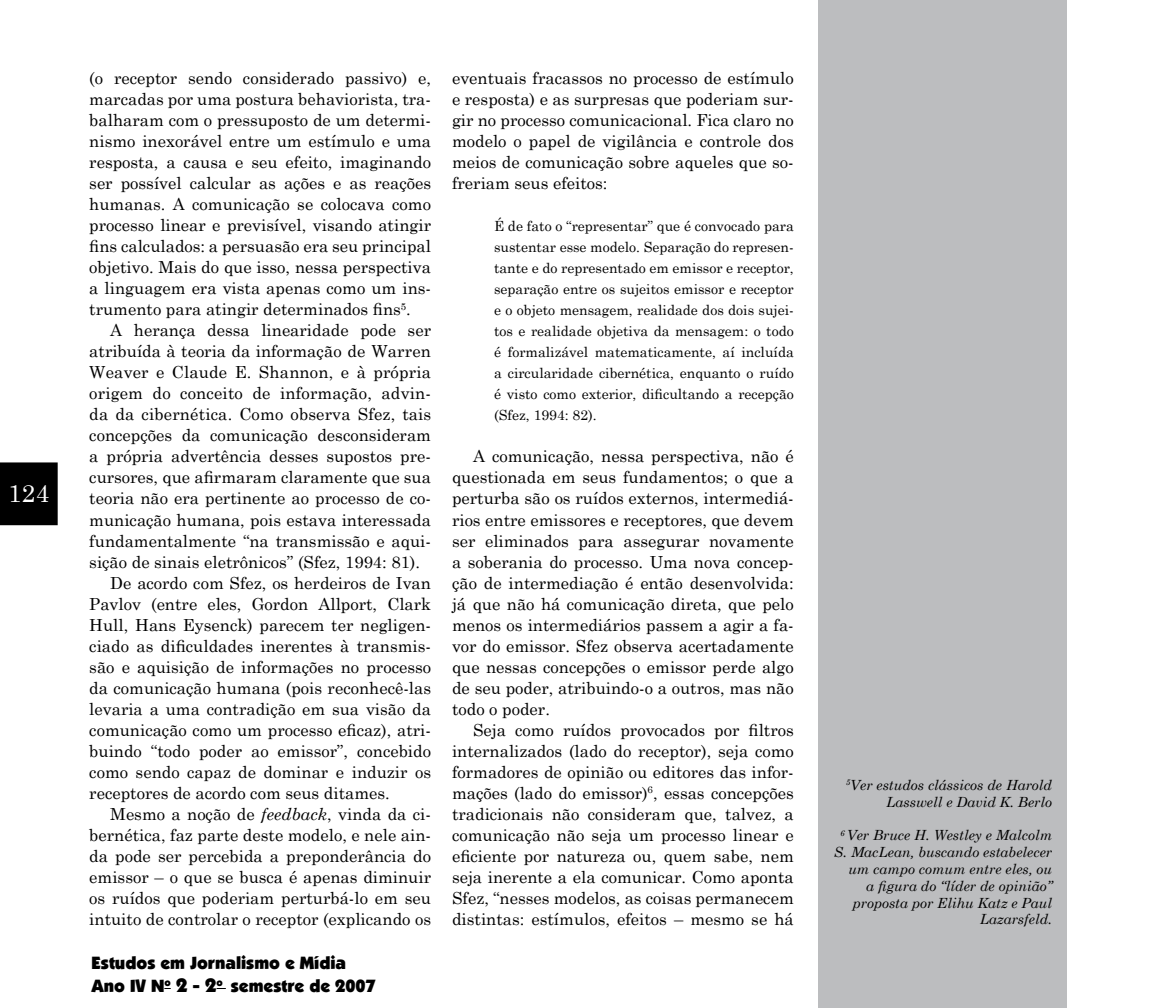
<style>
.page{position:relative;width:1156px;height:1008px;background:#fff}
.page>*{position:absolute;margin:0;border:0;box-sizing:border-box;transform-origin:0 0}
.t1{font:24.5px "Century Schoolbook";color:#fff}
.t2{font:17.5px/23.1px "Boulder";color:#000}
.t3{font:16.62px/21px "Century Schoolbook";color:#000;text-align:justify}
.t4{font:14px/21px "Century Schoolbook";color:#000;text-align:justify}
.t5{font:italic 14px/16.8px "Century Schoolbook";color:#000;text-align:right}
.s1{font-style:italic}
.s2{font-size:19.25px}
</style>
<div class="page">
<div style="left:0;top:462px;width:58px;height:63px;background:#000"></div>
<div style="left:819px;top:0;width:248px;height:1007px;background:#bcbdbf"></div>
<h1 class="t1" style="left:8px;top:472px;width:43px">124</h1>
<p class="t3" style="left:89px;top:66px;width:343px">(o receptor sendo considerado passivo) e, marcadas por uma postura behaviorista, tra&shy;balharam com o pressuposto de um determi&shy;nismo inexorável entre um estímulo e uma resposta, a causa e seu efeito, imaginando ser possível calcular as ações e as reações humanas. A comunicação se colocava como processo linear e previsível, visando atingir fins calculados: a persuasão era seu principal objetivo. Mais do que isso, nessa perspectiva a linguagem era vista apenas como um ins&shy;trumento para atingir determinados fins<sup>5</sup>.</p>
<p class="t3" style="left:110px;top:318px;width:322px">A herança dessa linearidade pode ser</p>
<p class="t3" style="left:89px;top:339px;width:343px">atribuída à teoria da informação de Warren</p>
<p class="t3" style="left:89px;top:360px;width:343px">Weaver e Claude E. Shannon, e à própria</p>
<p class="t3" style="left:89px;top:381px;width:343px">origem do conceito de informação, advin-</p>
<p class="t3" style="left:89px;top:402px;width:343px">da da cibernética. Como observa Sfez, tais</p>
<p class="t3" style="left:89px;top:423px;width:343px">concepções da comunicação desconsideram</p>
<p class="t3" style="left:89px;top:444px;width:343px">a própria advertência desses supostos pre-</p>
<p class="t3" style="left:89px;top:465px;width:343px">cursores, que afirmaram claramente que sua</p>
<p class="t3" style="left:89px;top:486px;width:343px">teoria não era pertinente ao processo de co-</p>
<p class="t3" style="left:89px;top:507px;width:343px">municação humana, pois estava interessada</p>
<p class="t3" style="left:89px;top:528px;width:343px">fundamentalmente “na transmissão e aqui-</p>
<p class="t3" style="left:89px;top:549px;width:332px">sição de sinais eletrônicos” (Sfez, 1994: 81).</p>
<p class="t3" style="left:110px;top:570px;width:322px">De acordo com Sfez, os herdeiros de Ivan</p>
<p class="t3" style="left:89px;top:591px;width:343px">Pavlov (entre eles, Gordon Allport, Clark</p>
<p class="t3" style="left:89px;top:612px;width:343px">Hull, Hans Eysenck) parecem ter negligen-</p>
<p class="t3" style="left:89px;top:633px;width:343px">ciado as dificuldades inerentes à transmis-</p>
<p class="t3" style="left:89px;top:654px;width:343px">são e aquisição de informações no processo</p>
<p class="t3" style="left:89px;top:675px;width:343px">da comunicação humana (pois reconhecê-las</p>
<p class="t3" style="left:89px;top:696px;width:343px">levaria a uma contradição em sua visão da</p>
<p class="t3" style="left:89px;top:717px;width:343px">comunicação como um processo eficaz), atri-</p>
<p class="t3" style="left:89px;top:738px;width:343px">buindo “todo poder ao emissor”, concebido</p>
<p class="t3" style="left:89px;top:759px;width:343px">como sendo capaz de dominar e induzir os</p>
<p class="t3" style="left:89px;top:780px;width:302px">receptores de acordo com seus ditames.</p>
<p class="t3" style="left:110px;top:801px;width:322px">Mesmo a noção de <span class="s1">feedback</span>, vinda da ci-</p>
<p class="t3" style="left:89px;top:822px;width:343px">bernética, faz parte deste modelo, e nele ain-</p>
<p class="t3" style="left:89px;top:843px;width:343px">da pode ser percebida a preponderância do</p>
<p class="t3" style="left:89px;top:864px;width:343px">emissor – o que se busca é apenas diminuir</p>
<p class="t3" style="left:89px;top:885px;width:343px">os ruídos que poderiam perturbá-lo em seu</p>
<p class="t3" style="left:89px;top:906px;width:343px">intuito de controlar o receptor (explicando os</p>
<p class="t2" style="left:91px;top:951px;width:285px">Estudos em Jornalismo e Mídia<br>Ano IV N<sup>o</sup> <span class="s2">2 - 2</span><sup>o</sup> semestre de 2007</p>
<p class="t3" style="left:452px;top:66px;width:343px">eventuais fracassos no processo de estímulo e resposta) e as surpresas que poderiam sur&shy;gir no processo comunicacional. Fica claro no modelo o papel de vigilância e controle dos meios de comunicação sobre aqueles que so&shy;freriam seus efeitos:</p>
<p class="t4" style="left:494px;top:214px;width:301px">É de fato o “representar” que é convocado para sustentar esse modelo. Separação do represen&shy;tante e do representado em emissor e receptor, separação entre os sujeitos emissor e receptor e o objeto mensagem, realidade dos dois sujei&shy;tos e realidade objetiva da mensagem: o todo é formalizável matematicamente, aí incluída a circularidade cibernética, enquanto o ruído é visto como exterior, dificultando a recepção (Sfez, 1994: 82).</p>
<p class="t3" style="left:452px;top:444px;width:343px;text-indent:21px">A comunicação, nessa perspectiva, não é questionada em seus fundamentos; o que a perturba são os ruídos externos, intermediá&shy;rios entre emissores e receptores, que devem ser eliminados para assegurar novamente a soberania do processo. Uma nova concep&shy;ção de intermediação é então desenvolvida: já que não há comunicação direta, que pelo menos os intermediários passem a agir a fa&shy;vor do emissor. Sfez observa acertadamente que nessas concepções o emissor perde algo de seu poder, atribuindo-o a outros, mas não todo o poder.</p>
<p class="t3" style="left:452px;top:717px;width:343px;text-indent:21px">Seja como ruídos provocados por filtros internalizados (lado do receptor), seja como formadores de opinião ou editores das infor&shy;mações (lado do emissor)<sup>6</sup>, essas concepções tradicionais não consideram que, talvez, a comunicação não seja um processo linear e eficiente por natureza ou, quem sabe, nem seja inerente a ela comunicar. Como aponta Sfez, “nesses modelos, as coisas permanecem distintas: estímulos, efeitos – mesmo se há</p>
<p class="t5" style="left:846px;top:775px;width:208px"><sup>5</sup>Ver estudos clássicos de Harold<br>Lasswell e David K. Berlo</p>
<p class="t5" style="left:834px;top:825px;width:220px"><sup>6</sup> Ver Bruce H. Westley e Malcolm<br>S. MacLean, buscando estabelecer um campo comum entre eles, ou<br>a figura do “líder de opinião” proposta por Elihu Katz e Paul<br>Lazarsfeld.</p>
</div>
